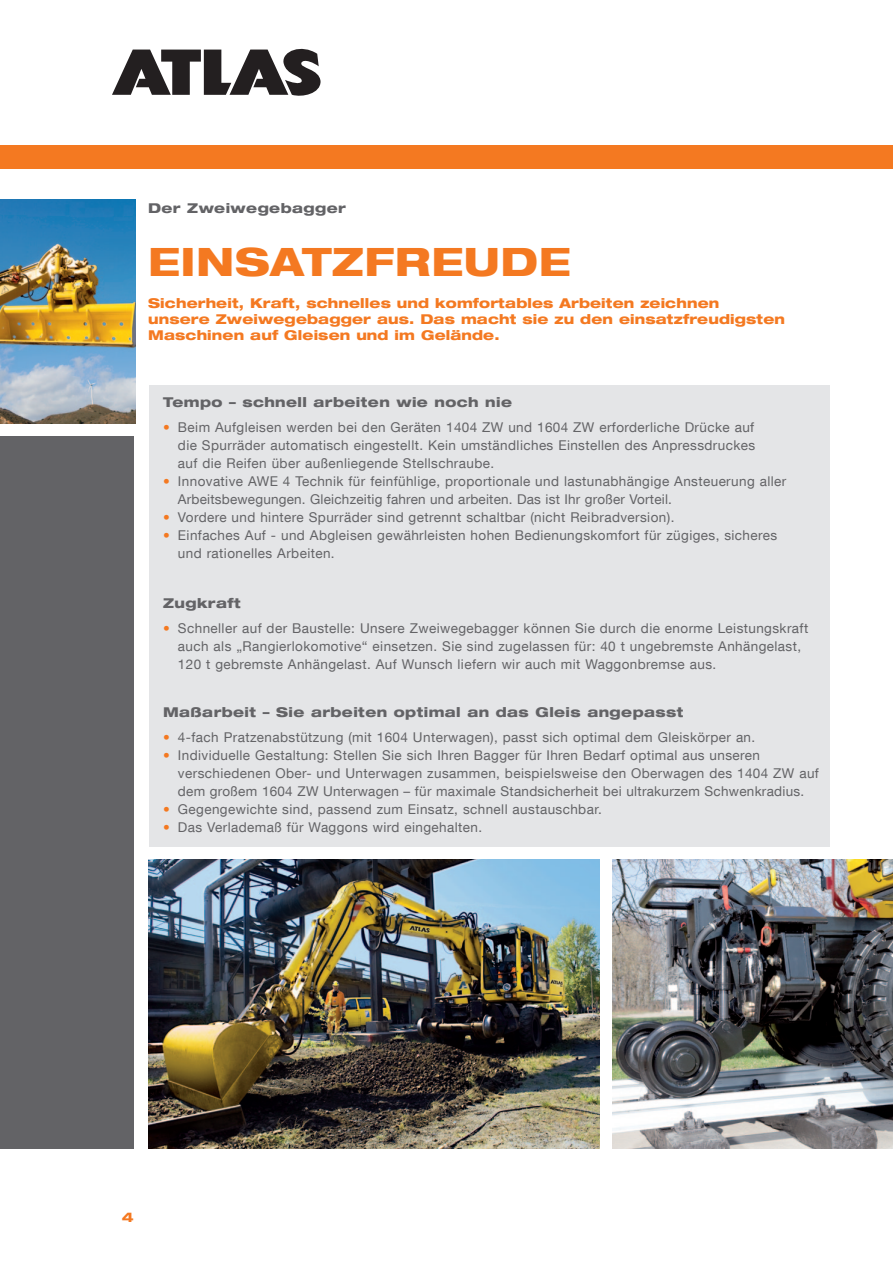
<style>
.page{position:relative;width:893px;height:1263px;background:#fff}
.page>*{position:absolute;margin:0;border:0;box-sizing:border-box;transform-origin:0 0}
.t1{font:800 expanded 39px "Helvetica Neue LT Com";letter-spacing:.015em;color:#f47921}
.t2{font:13.5px/18px "Helvetica Neue LT Com";letter-spacing:.03em;color:#636366}
.t3{font:800 expanded 13.5px/16.2px "Helvetica Neue LT Com";letter-spacing:.01em;color:#f47921}
.t4{font:800 expanded 13.5px "Helvetica Neue LT Com";letter-spacing:.03em;color:#636366}
.s1{color:#f47921}
</style>
<div class="page">
<div style="left:0;top:436px;width:134px;height:712px;background:#636366"></div>
<div style="left:149px;top:385px;width:680px;height:461px;background:#e4e5e7"></div>
<img style="left:149px;top:859px;width:451px;height:289px">
<img style="left:612px;top:859px;width:281px;height:289px">
<img style="left:0;top:200px;width:136px;height:223px">
<svg style="left:112px;top:48px;width:209px;height:48px"></svg>
<div style="left:0;top:145px;width:893px;height:24px;background:#f47921"></div>
<p class="t4" style="left:148px;top:199px;width:199px">Der Zweiwegebagger</p>
<h1 class="t1" style="left:148px;top:237px;width:121px">Einsatzfre</h1>
<h1 class="t1" style="left:464px;top:237px;width:104px">ude</h1>
<p class="t3" style="left:148px;top:295px;width:638px">Sicherheit, Kraft, schnelles und komfortables Arbeiten zeichnen<br>unsere Zweiwegebagger aus. Das macht sie zu den einsatzfreudigsten<br>Maschinen auf Gleisen und im Gelände.</p>
<p class="t4" style="left:163px;top:393px;width:350px">Tempo – schnell arbeiten wie noch nie</p>
<p class="t2" style="left:178px;top:418px;width:579px;text-align:justify;text-indent:-15px"><span class="s1">•</span> Beim Aufgleisen werden bei den Geräten 1404 ZW und 1604 ZW erforderliche Drücke auf die Spurräder automatisch eingestellt. Kein umständliches Einstellen des Anpressdruckes auf die Reifen über außenliegende Stellschraube.</p>
<p class="t2" style="left:178px;top:472px;width:610px;text-indent:-15px"><span class="s1">•</span> Innovative AWE 4 Technik für feinfühlige, proportionale und lastunabhängige Ansteuerung aller<br>Arbeitsbewegungen. Gleichzeitig fahren und arbeiten. Das ist Ihr großer Vorteil.</p>
<p class="t2" style="left:163px;top:508px;width:513px"><span class="s1">•</span> Vordere und hintere Spurräder sind getrennt schaltbar (nicht Reibradversion).</p>
<p class="t2" style="left:178px;top:526px;width:601px;text-indent:-15px"><span class="s1">•</span> Einfaches Auf - und Abgleisen gewährleisten hohen Bedienungskomfort für zügiges, sicheres und rationelles Arbeiten.</p>
<p class="t4" style="left:163px;top:594px;width:79px">Zugkraft</p>
<p class="t2" style="left:178px;top:619px;width:632px;text-indent:-15px"><span class="s1">•</span> Schneller auf der Baustelle: Unsere Zweiwegebagger können Sie durch die enorme Leistungskraft auch als „Rangierlokomotive“ einsetzen. Sie sind zugelassen für: 40 t ungebremste Anhängelast,<br>120 t gebremste Anhängelast. Auf Wunsch liefern wir auch mit Waggonbremse aus.</p>
<p class="t4" style="left:163px;top:703px;width:522px">Maßarbeit – Sie arbeiten optimal an das Gleis angepasst</p>
<p class="t2" style="left:163px;top:728px;width:594px"><span class="s1">•</span> 4-fach Pratzenabstützung (mit 1604 Unterwagen), passt sich optimal dem Gleiskörper an.</p>
<p class="t2" style="left:178px;top:746px;width:642px;text-indent:-15px"><span class="s1">•</span> Individuelle Gestaltung: Stellen Sie sich Ihren Bagger für Ihren Bedarf optimal aus unseren verschiedenen Ober- und Unterwagen zusammen, beispielsweise den Oberwagen des 1404 ZW auf dem großem 1604 ZW Unterwagen – für maximale Standsicherheit bei ultrakurzem Schwenkradius.</p>
<p class="t2" style="left:163px;top:800px;width:440px"><span class="s1">•</span> Gegengewichte sind, passend zum Einsatz, schnell austauschbar.</p>
<p class="t2" style="left:163px;top:818px;width:320px"><span class="s1">•</span> Das Verlademaß für Waggons wird eingehalten.</p>
<p class="t3" style="left:122px;top:1208px;width:13px">4</p>
</div>
